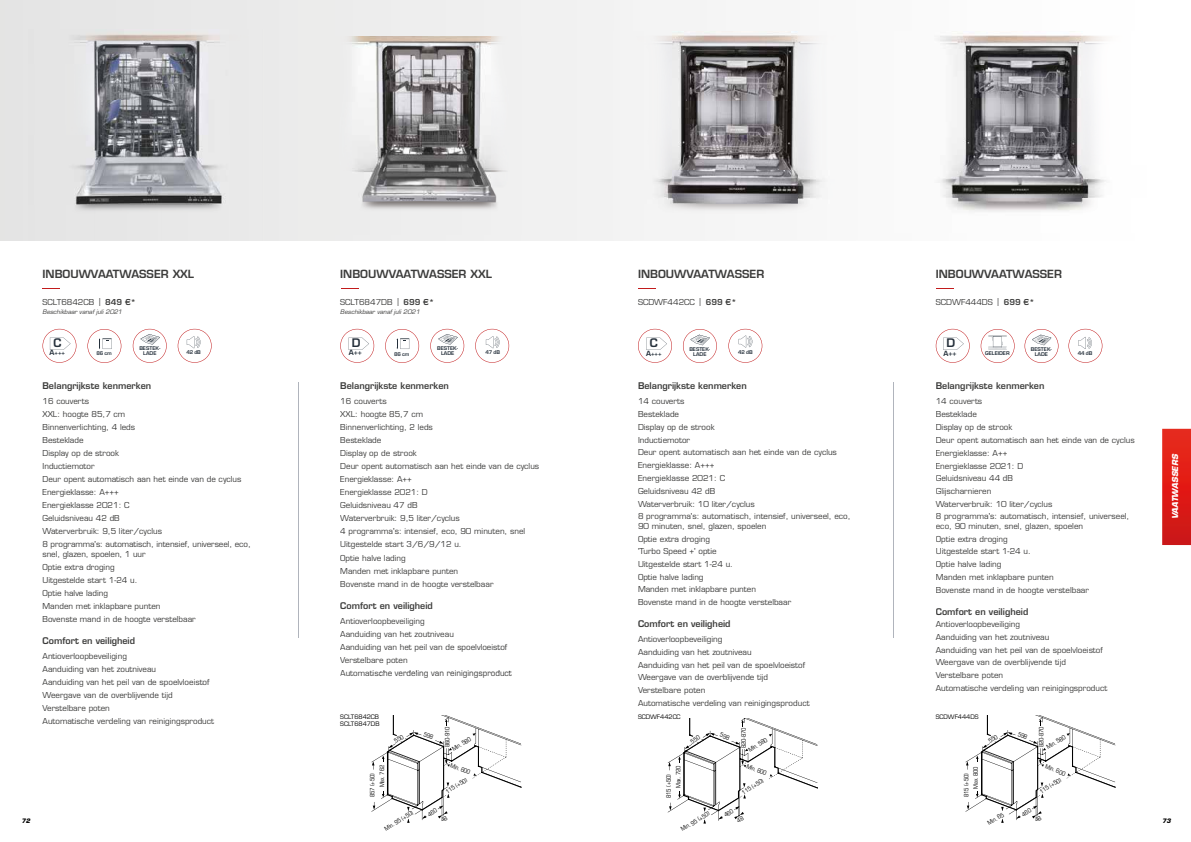
<style>
.page{position:relative;width:1191px;height:842px;background:#fff}
.page>*{position:absolute;margin:0;border:0;box-sizing:border-box;transform-origin:0 0}
.t1{font:600 11.5px "Eurostile LT Std";color:#25303b}
.t2{font:600 11px "Eurostile LT Std";color:#3c3c3b}
.t3{font:600 9px "Eurostile LT Std";color:#3d3d3c}
.t4{font:600 9px "Eurostile LT Std";color:#3c3c3b}
.t5{font:8px/13px "Eurostile LT Std";color:#3c3c3b}
.t6{font:8px/13px "Eurostile LT Std";color:#3d3d3c}
.t7{font:italic 700 8px "Eurostile LT Std";color:#fff}
.t8{font:600 7px "Eurostile LT Std";color:#25303b}
.t9{font:condensed 6px "Eurostile LT Std";letter-spacing:-.025em;color:#000}
.t10{font:italic 6px "Eurostile LT Std";color:#3c3c3b}
.t11{font:6px/7.2px "Eurostile LT Std";color:#000}
.t12{font:600 6px "Eurostile LT Std";color:#25303b}
.t13{font:italic 700 6px "Eurostile LT Std";color:#000}
.t14{font:600 5px/5px "Eurostile LT Std";color:#25303b;text-align:center}
.s1{font-weight:600}
.s2{font-size:7px}
</style>
<div class="page">
<svg style="left:0;top:0;width:957px;height:241px"></svg>
<svg style="left:43px;top:288px;width:17px;height:1px"></svg>
<svg style="left:341px;top:288px;width:17px;height:1px"></svg>
<hr style="left:298px;top:383px;width:1px;height:255px;background:#b0b4bc">
<svg style="left:638px;top:288px;width:17px;height:1px"></svg>
<svg style="left:936px;top:288px;width:17px;height:1px"></svg>
<hr style="left:893px;top:383px;width:1px;height:255px;background:#b0b4bc">
<img style="left:610px;top:32px;width:252px;height:208px">
<img style="left:894px;top:32px;width:212px;height:200px">
<img style="left:28px;top:30px;width:235px;height:211px">
<img style="left:317px;top:36px;width:244px;height:198px">
<svg style="left:980px;top:329px;width:34px;height:34px"></svg>
<svg style="left:340px;top:329px;width:34px;height:34px"></svg>
<svg style="left:43px;top:329px;width:33px;height:34px"></svg>
<svg style="left:638px;top:329px;width:34px;height:34px"></svg>
<svg style="left:935px;top:329px;width:34px;height:34px"></svg>
<svg style="left:133px;top:329px;width:34px;height:34px"></svg>
<svg style="left:430px;top:329px;width:34px;height:34px"></svg>
<svg style="left:683px;top:329px;width:34px;height:34px"></svg>
<svg style="left:1024px;top:329px;width:34px;height:34px"></svg>
<svg style="left:728px;top:329px;width:34px;height:34px"></svg>
<svg style="left:1068px;top:329px;width:34px;height:34px"></svg>
<svg style="left:475px;top:329px;width:34px;height:34px"></svg>
<svg style="left:178px;top:329px;width:34px;height:34px"></svg>
<svg style="left:385px;top:329px;width:34px;height:34px"></svg>
<svg style="left:87px;top:329px;width:34px;height:34px"></svg>
<div style="left:1162px;top:429px;width:29px;height:116px;background:linear-gradient(to bottom,#ec281a,#cf1415)"></div>
<svg style="left:965px;top:715px;width:151px;height:108px"></svg>
<svg style="left:371px;top:715px;width:151px;height:108px"></svg>
<svg style="left:667px;top:718px;width:151px;height:105px"></svg>
<h2 class="t2" style="left:43px;top:267px;width:153px">INBOUWVAATWASSER XXL</h2>
<p class="t5" style="left:43px;top:295px;width:95px">SCLT6842CB | <span class="s1">849 €*</span></p>
<p class="t10" style="left:43px;top:308px;width:81px">Beschikbaar vanaf juli 2021</p>
<h2 class="t2" style="left:340px;top:267px;width:153px">INBOUWVAATWASSER XXL</h2>
<p class="t5" style="left:340px;top:295px;width:96px">SCLT6847DB | <span class="s1">699 €*</span></p>
<p class="t10" style="left:340px;top:308px;width:81px">Beschikbaar vanaf juli 2021</p>
<h2 class="t2" style="left:638px;top:267px;width:128px">INBOUWVAATWASSER</h2>
<p class="t5" style="left:638px;top:295px;width:100px">SCDWF442CC | <span class="s1">699 €*</span></p>
<h2 class="t2" style="left:935px;top:267px;width:128px">INBOUWVAATWASSER</h2>
<p class="t5" style="left:935px;top:295px;width:101px">SCDWF444DS | <span class="s1">699 €*</span></p>
<h1 class="t1" style="left:53px;top:336px;width:10px">C</h1>
<p class="t12" style="left:50px;top:349px;width:17px"><span class="s2">A</span>+++</p>
<h1 class="t1" style="left:352px;top:336px;width:10px">D</h1>
<p class="t8" style="left:349px;top:348px;width:15px">A++</p>
<h1 class="t1" style="left:650px;top:336px;width:10px">C</h1>
<p class="t12" style="left:646px;top:350px;width:17px"><span class="s2">A</span>+++</p>
<h1 class="t1" style="left:946px;top:336px;width:10px">D</h1>
<p class="t8" style="left:943px;top:349px;width:15px">A++</p>
<p class="t14" style="left:139px;top:346px;width:22px">BESTEK-<br>LADE</p>
<p class="t14" style="left:437px;top:346px;width:22px">BESTEK-<br>LADE</p>
<p class="t14" style="left:689px;top:346px;width:22px">BESTEK-<br>LADE</p>
<p class="t14" style="left:1031px;top:346px;width:22px">BESTEK-</p>
<p class="t14" style="left:97px;top:351px;width:17px">86 cm</p>
<p class="t14" style="left:186px;top:350px;width:16px">42 dB</p>
<p class="t14" style="left:394px;top:351px;width:17px">86 cm</p>
<p class="t14" style="left:485px;top:350px;width:16px">47 dB</p>
<p class="t14" style="left:738px;top:350px;width:16px">42 dB</p>
<p class="t14" style="left:1034px;top:351px;width:15px">LADE</p>
<p class="t14" style="left:1077px;top:351px;width:16px">44 dB</p>
<p class="t14" style="left:985px;top:351px;width:26px">GELEIDER</p>
<p class="t4" style="left:43px;top:380px;width:110px">Belangrijkste kenmerken</p>
<p class="t5" style="left:43px;top:395px;width:210px">16 couverts<br>XXL: hoogte 85,7 cm<br>Binnenverlichting, 4 leds<br>Besteklade<br>Display op de strook<br>Inductiemotor<br>Deur opent automatisch aan het einde van de cyclus<br>Energieklasse: A+++<br>Energieklasse 2021: C<br>Geluidsniveau 42 dB<br>Waterverbruik: 9,5 liter/cyclus<br>8 programma's: automatisch, intensief, universeel, eco,</p>
<p class="t5" style="left:43px;top:548px;width:155px">snel, glazen, spoelen, 1 uur<br>Optie extra droging<br>Uitgestelde start 1-24 u.<br>Optie halve lading<br>Manden met inklapbare punten<br>Bovenste mand in de hoogte verstelbaar</p>
<p class="t4" style="left:43px;top:635px;width:94px">Comfort en veiligheid</p>
<p class="t5" style="left:43px;top:650px;width:173px">Antioverloopbeveiliging<br>Aanduiding van het zoutniveau<br>Aanduiding van het peil van de spoelvloeistof Weergave van de overblijvende tijd Verstelbare poten<br>Automatische verdeling van reinigingsproduct</p>
<p class="t3" style="left:340px;top:380px;width:110px">Belangrijkste kenmerken</p>
<p class="t6" style="left:340px;top:395px;width:200px">16 couverts<br>XXL: hoogte 85,7 cm<br>Binnenverlichting, 2 leds<br>Besteklade<br>Display op de strook<br>Deur opent automatisch aan het einde van de cyclus<br>Energieklasse: A++<br>Energieklasse 2021: D<br>Geluidsniveau 47 dB<br>Waterverbruik: 9,5 liter/cyclus<br>4 programma's: intensief, eco, 90 minuten, snel<br>Uitgestelde start 3/6/9/12 u.<br>Optie halve lading<br>Manden met inklapbare punten<br>Bovenste mand in de hoogte verstelbaar</p>
<p class="t3" style="left:340px;top:599px;width:94px">Comfort en veiligheid</p>
<p class="t6" style="left:340px;top:614px;width:173px">Antioverloopbeveiliging<br>Aanduiding van het zoutniveau<br>Aanduiding van het peil van de spoelvloeistof Verstelbare poten<br>Automatische verdeling van reinigingsproduct</p>
<p class="t11" style="left:340px;top:713px;width:41px">SCLT6842CB<br>SCLT6847DB</p>
<p class="t9" style="left:378px;top:787px;width:24px;rotate:-90deg">Max. 762</p>
<p class="t9" style="left:369px;top:797px;width:26px;rotate:-90deg">857 (+50)</p>
<p class="t9" style="left:444px;top:747px;width:22px;rotate:-90deg">860-910</p>
<p class="t9" style="left:444px;top:789px;width:26px;rotate:-32deg">115 (+50)</p>
<p class="t9" style="left:451px;top:746px;width:23px;rotate:-32deg">Min. 580</p>
<p class="t9" style="left:452px;top:761px;width:23px;rotate:21deg">Min. 600</p>
<p class="t4" style="left:638px;top:380px;width:110px">Belangrijkste kenmerken</p>
<p class="t5" style="left:638px;top:395px;width:214px">14 couverts<br>Besteklade<br>Display op de strook<br>Inductiemotor<br>Deur opent automatisch aan het einde van de cyclus<br>Energieklasse: A+++<br>Energieklasse 2021: C<br>Geluidsniveau 42 dB<br>Waterverbruik: 10 liter/cyclus<br>8 programma's: automatisch, intensief, universeel, eco,</p>
<p class="t5" style="left:638px;top:520px;width:155px;line-height:12.7px">90 minuten, snel, glazen, spoelen<br>Optie extra droging<br>'Turbo Speed +' optie<br>Uitgestelde start 1-24 u.<br>Optie halve lading<br>Manden met inklapbare punten<br>Bovenste mand in de hoogte verstelbaar</p>
<p class="t4" style="left:638px;top:618px;width:94px">Comfort en veiligheid</p>
<p class="t5" style="left:638px;top:633px;width:173px;line-height:12.7px">Antioverloopbeveiliging<br>Aanduiding van het zoutniveau<br>Aanduiding van het peil van de spoelvloeistof Weergave van de overblijvende tijd Verstelbare poten<br>Automatische verdeling van reinigingsproduct</p>
<p class="t3" style="left:935px;top:380px;width:110px">Belangrijkste kenmerken</p>
<p class="t6" style="left:935px;top:395px;width:200px">14 couverts<br>Besteklade<br>Display op de strook<br>Deur opent automatisch aan het einde van de cyclus<br>Energieklasse: A++<br>Energieklasse 2021: D<br>Geluidsniveau 44 dB<br>Glijscharnieren<br>Waterverbruik: 10 liter/cyclus<br>8 programma's: automatisch, intensief, universeel,</p>
<p class="t6" style="left:935px;top:520px;width:155px;line-height:12.7px">eco, 90 minuten, snel, glazen, spoelen<br>Optie extra droging<br>Uitgestelde start 1-24 u.<br>Optie halve lading<br>Manden met inklapbare punten<br>Bovenste mand in de hoogte verstelbaar</p>
<p class="t3" style="left:935px;top:605px;width:94px">Comfort en veiligheid</p>
<p class="t6" style="left:935px;top:618px;width:173px;line-height:12.7px">Antioverloopbeveiliging<br>Aanduiding van het zoutniveau<br>Aanduiding van het peil van de spoelvloeistof Weergave van de overblijvende tijd Verstelbare poten<br>Automatische verdeling van reinigingsproduct</p>
<p class="t11" style="left:638px;top:713px;width:44px">SCDWF442CC</p>
<p class="t11" style="left:935px;top:713px;width:44px">SCDWF444DS</p>
<p class="t9" style="left:675px;top:788px;width:24px;rotate:-90deg">Max. 720</p>
<p class="t9" style="left:665px;top:798px;width:26px;rotate:-90deg">815 (+50)</p>
<p class="t9" style="left:740px;top:748px;width:22px;rotate:-90deg">820-870</p>
<p class="t9" style="left:740px;top:790px;width:26px;rotate:-32deg">115 (+50)</p>
<p class="t9" style="left:747px;top:747px;width:23px;rotate:-32deg">Min. 580</p>
<p class="t9" style="left:748px;top:762px;width:23px;rotate:21deg">Min. 600</p>
<p class="t9" style="left:972px;top:789px;width:24px;rotate:-90deg">Max. 800</p>
<p class="t9" style="left:963px;top:797px;width:26px;rotate:-90deg">815 (+50)</p>
<p class="t9" style="left:1037px;top:747px;width:22px;rotate:-90deg">820-870</p>
<p class="t9" style="left:1038px;top:789px;width:26px;rotate:-32deg">115 (+50)</p>
<p class="t9" style="left:1045px;top:744px;width:23px;rotate:-32deg">Min. 580</p>
<p class="t9" style="left:1047px;top:763px;width:23px;rotate:21deg">Min. 600</p>
<p class="t7" style="left:1170px;top:519px;width:67px;rotate:-90deg">VAATWASSERS</p>
<p class="t9" style="left:383px;top:826px;width:34px;rotate:-32deg">Min. 95 (+50)</p>
<p class="t9" style="left:679px;top:827px;width:34px;rotate:-32deg">Min. 95 (+50)</p>
<p class="t9" style="left:986px;top:820px;width:19px;rotate:-32deg">Min. 65</p>
<p class="t13" style="left:22px;top:817px;width:10px">72</p>
<p class="t13" style="left:1162px;top:817px;width:10px">73</p>
</div>
